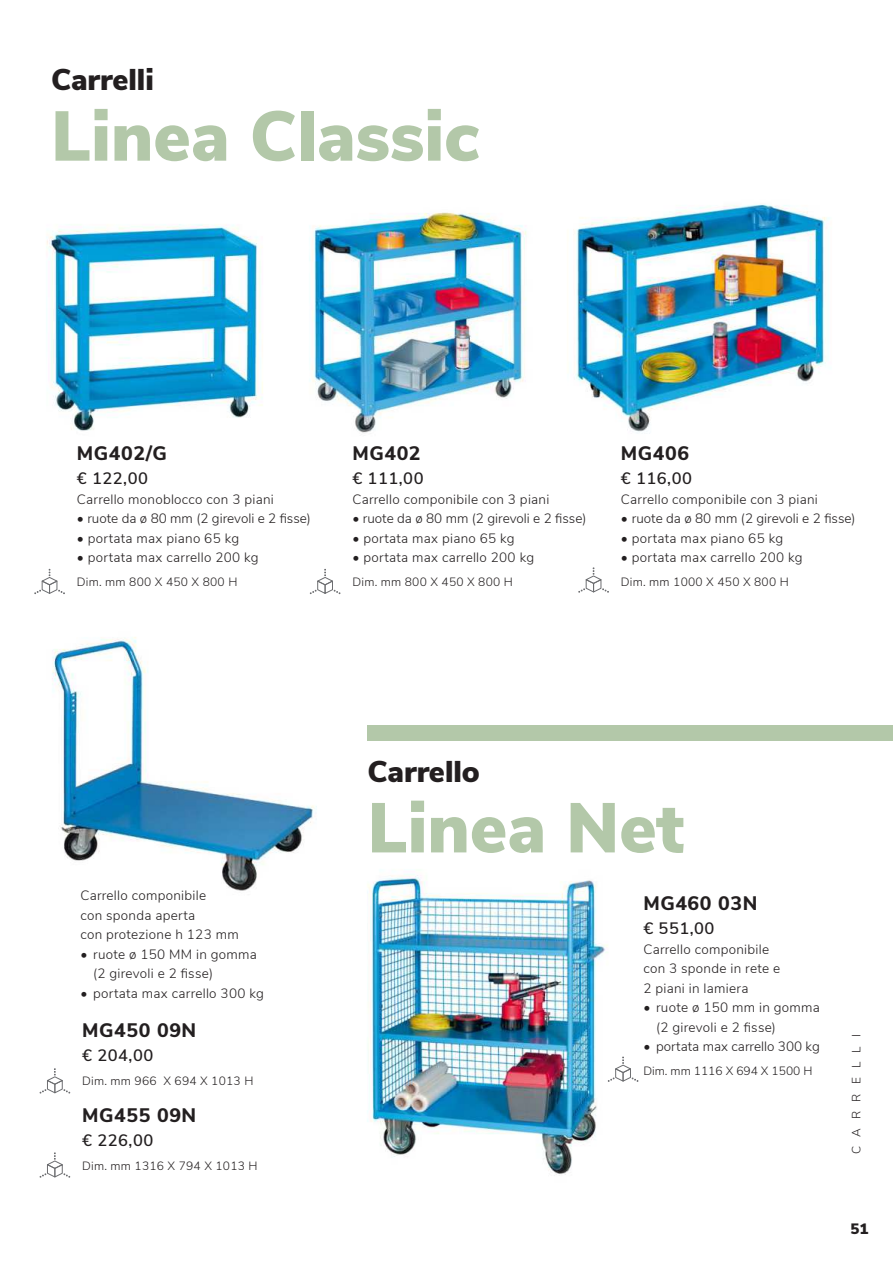
<style>
.page{position:relative;width:893px;height:1263px;background:#fff}
.page>*{position:absolute;margin:0;border:0;box-sizing:border-box;transform-origin:0 0}
.t1{font:900 70.2px "Nunito Sans";color:#b3c8a9}
.t2{font:900 30px "Nunito Sans";color:#231f20}
.t3{font:800 19.5px "Nunito Sans";letter-spacing:.03em;color:#231f20}
.t4{font:600 16.5px "Nunito Sans";letter-spacing:.03em;color:#231f20}
.t5{font:900 15px "Nunito Sans";color:#231f20}
.t6{font:300 13.5px/19.5px "Nunito Sans";letter-spacing:.02em;color:#231f20}
.t7{font:300 13.5px "Nunito Sans";color:#231f20}
.t8{font:300 12px "Nunito Sans";letter-spacing:.02em;color:#231f20}
.t9{font:300 12px "Nunito Sans";color:#231f20}
.t10{font:300 12px "Nunito Sans";letter-spacing:.77em;color:#231f20}
</style>
<div class="page">
<svg style="left:40px;top:1152px;width:30px;height:26px"></svg>
<svg style="left:40px;top:1068px;width:30px;height:26px"></svg>
<svg style="left:34px;top:569px;width:31px;height:26px"></svg>
<svg style="left:310px;top:569px;width:30px;height:26px"></svg>
<svg style="left:578px;top:567px;width:31px;height:26px"></svg>
<img style="left:46px;top:224px;width:217px;height:207px">
<img style="left:309px;top:212px;width:218px;height:221px">
<img style="left:573px;top:204px;width:257px;height:229px">
<img style="left:52px;top:637px;width:316px;height:254px">
<img style="left:356px;top:858px;width:252px;height:318px">
<svg style="left:608px;top:1056px;width:30px;height:26px"></svg>
<div style="left:368px;top:725px;width:525px;height:16px;background:#b3c8a9"></div>
<h2 class="t2" style="left:51px;top:68px;width:104px">Carrelli</h2>
<h1 class="t1" style="left:51px;top:109px;width:430px">Linea Classic</h1>
<h3 class="t3" style="left:77px;top:445px;width:92px">MG402/G</h3>
<p class="t4" style="left:77px;top:473px;width:73px">€ 122,00</p>
<p class="t6" style="left:77px;top:490px;width:199px">Carrello monoblocco con 3 piani</p>
<p class="t7" style="left:77px;top:509px;width:235px">• ruote da ø 80 mm (2 girevoli e 2 昀椀sse)</p>
<p class="t6" style="left:77px;top:529px;width:164px">• portata max piano 65 kg</p>
<p class="t6" style="left:77px;top:549px;width:183px">• portata max carrello 200 kg</p>
<p class="t8" style="left:77px;top:577px;width:162px">Dim. mm 800 X 450 X 800 H</p>
<h3 class="t3" style="left:352px;top:445px;width:70px">MG402</h3>
<p class="t4" style="left:352px;top:473px;width:73px">€ 111,00</p>
<p class="t6" style="left:352px;top:490px;width:199px">Carrello componibile con 3 piani</p>
<p class="t7" style="left:352px;top:509px;width:235px">• ruote da ø 80 mm (2 girevoli e 2 昀椀sse)</p>
<p class="t6" style="left:352px;top:529px;width:164px">• portata max piano 65 kg</p>
<p class="t6" style="left:352px;top:549px;width:183px">• portata max carrello 200 kg</p>
<p class="t8" style="left:352px;top:577px;width:162px">Dim. mm 800 X 450 X 800 H</p>
<h3 class="t3" style="left:621px;top:445px;width:70px">MG406</h3>
<p class="t4" style="left:621px;top:473px;width:73px">€ 116,00</p>
<p class="t6" style="left:621px;top:490px;width:199px">Carrello componibile con 3 piani</p>
<p class="t7" style="left:621px;top:509px;width:236px">• ruote da ø 80 mm (2 girevoli e 2 昀椀sse)</p>
<p class="t6" style="left:621px;top:529px;width:164px">• portata max piano 65 kg</p>
<p class="t6" style="left:621px;top:549px;width:183px">• portata max carrello 200 kg</p>
<p class="t8" style="left:621px;top:577px;width:169px">Dim. mm 1000 X 450 X 800 H</p>
<p class="t6" style="left:80px;top:887px;width:160px">Carrello componibile<br>con sponda aperta<br>con protezione h 123 mm</p>
<p class="t6" style="left:93px;top:945px;width:165px;text-indent:-13px">• ruote ø 150 MM in gomma (2 girevoli e 2 昀椀sse)</p>
<p class="t6" style="left:80px;top:984px;width:185px">• portata max carrello 300 kg</p>
<h3 class="t3" style="left:82px;top:1022px;width:116px">MG450 09N</h3>
<p class="t4" style="left:82px;top:1049px;width:73px">€ 204,00</p>
<p class="t8" style="left:82px;top:1076px;width:173px">Dim. mm 966 X 694 X 1013 H</p>
<h3 class="t3" style="left:82px;top:1107px;width:116px">MG455 09N</h3>
<p class="t4" style="left:82px;top:1134px;width:73px">€ 226,00</p>
<p class="t8" style="left:82px;top:1161px;width:177px">Dim. mm 1316 X 794 X 1013 H</p>
<h2 class="t2" style="left:368px;top:759px;width:114px">Carrello</h2>
<h1 class="t1" style="left:368px;top:801px;width:318px">Linea Net</h1>
<h3 class="t3" style="left:643px;top:895px;width:116px">MG460 03N</h3>
<p class="t4" style="left:643px;top:922px;width:73px">€ 551,00</p>
<p class="t6" style="left:643px;top:940px;width:138px">Carrello componibile con 3 sponde in rete e<br>2 piani in lamiera</p>
<p class="t6" style="left:656px;top:998px;width:165px;text-indent:-13px">• ruote ø 150 mm in gomma (2 girevoli e 2 昀椀sse)</p>
<p class="t7" style="left:643px;top:1041px;width:178px">• portata max carrello 300 kg</p>
<p class="t9" style="left:643px;top:1066px;width:171px">Dim. mm 1116 X 694 X 1500 H</p>
<p class="t10" style="left:851px;top:1154px;width:122px;rotate:-90deg">CARRELLI</p>
<p class="t5" style="left:850px;top:1222px;width:19px">51</p>
</div>
